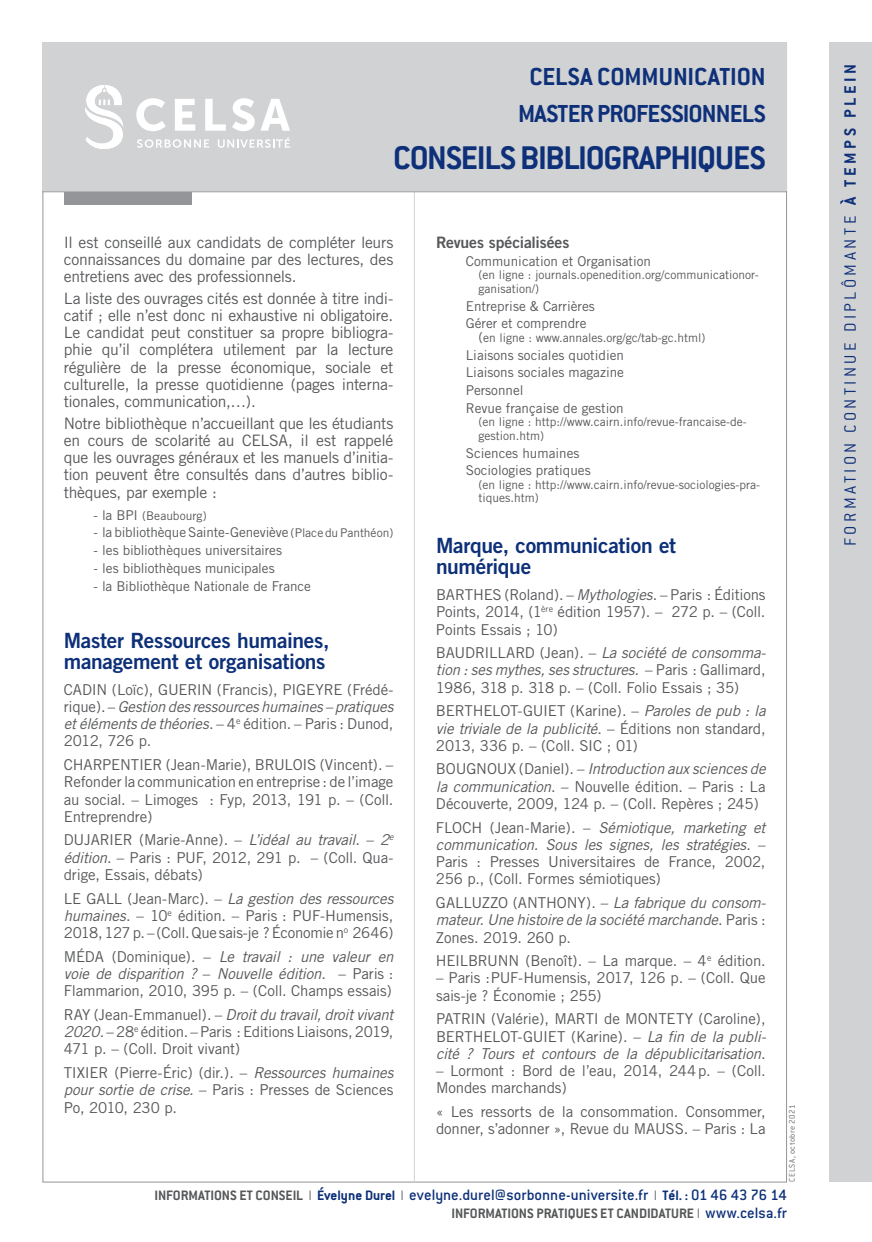
<style>
.page{position:relative;width:872px;height:1242px;background:#fff}
.page>*{position:absolute;margin:0;border:0;box-sizing:border-box;transform-origin:0 0}
.t1{font:700 36px "Conduit ITC";letter-spacing:-.04em;color:#0d3079}
.t2{font:700 27px/37.3px "Conduit ITC";color:#0d3079}
.t3{font:21px/21px "Trade Gothic Bold Two";letter-spacing:-.015em;color:#0d3079}
.t4{font:300 18px "Conduit ITC";letter-spacing:.19em;color:#0d3079}
.t5{font:500 16.5px "Conduit ITC";color:#0d3079}
.t6{font:15.75px/17.2px "Trade Gothic";letter-spacing:-.015em;color:#57585a;text-align:justify}
.t7{font:15.75px "Trade Gothic Bold Two";letter-spacing:-.01em;color:#57585a}
.t8{font:15px/17.2px "Trade Gothic";letter-spacing:-.01em;color:#57585a;text-align:justify}
.t9{font:italic 15px/17.2px "Trade Gothic";letter-spacing:-.015em;color:#57585a;text-align:justify}
.t10{font:700 15px "Conduit ITC";color:#57585a}
.t11{font:13.5px/17.7px "Trade Gothic";color:#57585a}
.t12{font:12px/13.5px "Trade Gothic";color:#57585a}
.t13{font:300 9px "Conduit ITC";letter-spacing:.045em;color:#6c6d70}
.s1{font-size:13.5px}
.s2{font-size:12px}
.s3{font-style:italic}
.s4{font-style:normal}
.s5{font-weight:700;font-size:15px;color:#57585a}
.s6{font-weight:300;font-size:15px;color:#6c6d70}
.s7{font-weight:700;font-size:15px}
.s8{font-weight:300;color:#6c6d70}
.s9{font-weight:500;font-size:16.5px;color:#0d3079}
.s10{font-weight:700}
</style>
<div class="page">
<div style="left:43px;top:43px;width:744px;height:148px;background:#d1d2d4"></div>
<div style="left:64px;top:192px;width:127px;height:13px;background:#939598"></div>
<hr style="left:414px;top:191px;width:1px;height:991px;background:#d1d2d4">
<div style="left:829px;top:43px;width:43px;height:1139px;background:#d1d2d4"></div>
<hr style="left:43px;top:191px;width:744px;height:1px;background:#939598">
<svg style="left:137px;top:139px;width:72px;height:9px"></svg>
<svg style="left:218px;top:137px;width:72px;height:11px"></svg>
<svg style="left:85px;top:85px;width:39px;height:64px"></svg>
<svg style="left:136px;top:98px;width:30px;height:33px"></svg>
<svg style="left:175px;top:99px;width:20px;height:32px"></svg>
<svg style="left:205px;top:99px;width:21px;height:32px"></svg>
<svg style="left:232px;top:98px;width:58px;height:33px"></svg>
<h2 class="t2" style="left:518px;top:57px;width:106px;text-indent:11px">CELSA COMMUNICATION<br>MASTER</h2>
<h2 class="t2" style="left:597px;top:95px;width:13px">PROFESSIONNELS</h2>
<h1 class="t1" style="left:393px;top:137px;width:17px">CONSEILS</h1>
<h1 class="t1" style="left:520px;top:137px;width:185px">BIBLIOGRAPHIQUES</h1>
<p class="t6" style="left:64px;top:233px;width:331px">Il est conseillé aux candidats de compléter leurs connaissances du domaine par des lectures, des entretiens avec des professionnels.</p>
<p class="t6" style="left:64px;top:289px;width:331px">La liste des ouvrages cités est donnée à titre indi&shy;catif ; elle n’est donc ni exhaustive ni obligatoire.<br>Le candidat peut constituer sa propre bibliogra&shy;phie qu’il complétera utilement par la lecture régulière de la presse économique, sociale et culturelle, la presse quotidienne (pages interna&shy;tionales, communication,…).</p>
<p class="t6" style="left:64px;top:414px;width:331px">Notre bibliothèque n’accueillant que les étudiants en cours de scolarité au CELSA, il est rappelé que les ouvrages généraux et les manuels d’initia&shy;tion peuvent être consultés dans d’autres biblio&shy;thèques, par exemple :</p>
<p class="t12" style="left:94px;top:508px;width:115px"><span class="s1">- la BPI</span> (Beaubourg)</p>
<p class="t11" style="left:94px;top:523px;width:301px">- la bibliothèque Sainte-Geneviève <span class="s2">(Place du Panthéon)</span></p>
<p class="t11" style="left:94px;top:541px;width:190px">- les bibliothèques universitaires</p>
<p class="t11" style="left:94px;top:559px;width:183px">- les bibliothèques municipales</p>
<p class="t11" style="left:94px;top:577px;width:219px">- la Bibliothèque Nationale de France</p>
<h3 class="t3" style="left:64px;top:629px;width:267px">Master Ressources humaines, management et organisations</h3>
<p class="t8" style="left:64px;top:680px;width:331px">CADIN (Loïc), GUERIN (Francis), PIGEYRE (Frédé&shy;rique). – <span class="s3">Gestion des ressources humaines – pratiques et éléments de théories</span>. – 4<sup>e</sup> édition. – Paris : Dunod, 2012, 726 p.</p>
<p class="t8" style="left:64px;top:756px;width:30px">Charpen</p>
<p class="t8" style="left:131px;top:756px;width:16px">tier</p>
<p class="t8" style="left:166px;top:756px;width:109px">(Jean-Marie), Brul</p>
<p class="t8" style="left:64px;top:756px;width:331px;text-indent:229px">ois (Vincent). – Refonder la communication en entreprise : de l’image au social. – Limoges : Fyp, 2013, 191 p. – (Coll.<br>Entreprendre)</p>
<p class="t8" style="left:64px;top:831px;width:331px">DUJARIER (Marie-Anne). – <span class="s3">L’idéal au travail</span>. – <span class="s3">2</span><sup>e </sup><span class="s3">édition</span>. – Paris : PUF, 2012, 291 p. – (Coll. Qua&shy;drige, Essais, débats)</p>
<p class="t8" style="left:64px;top:889px;width:331px">LE GALL (Jean-Marc). – <span class="s3">La gestion des ressources humaines</span>. – 10<sup>e</sup> édition. – Paris : PUF-H umensis, 2018, 127 p. – (Coll. Que sais-je ? Économie n<sup>o</sup> 2646)</p>
<p class="t8" style="left:64px;top:947px;width:331px">Mé DA (Dominique). – <span class="s3">Le travail : une valeur en voie de disparition ?</span> – <span class="s3">Nouvelle édition</span>. – Paris :<br>Flammarion, 2010, 395 p. – (Coll. Champs essais)</p>
<p class="t8" style="left:64px;top:1005px;width:331px">RAY (Jean-Emmanuel). – <span class="s3">Droit du travail, droit vivant 2020</span>. – 28<sup>e</sup> édition. – Paris : Editions Liaisons, 2019, 471 p. – (Coll. Droit vivant)</p>
<p class="t8" style="left:64px;top:1064px;width:331px">TIXIER (Pierre-éric) (dir.). – <span class="s3">Ressources humaines pour sortie de crise.</span> – Paris : Presses de Sciences Po, 2010, 230 p.</p>
<p class="t7" style="left:436px;top:233px;width:135px">Revues spécialisées</p>
<p class="t11" style="left:466px;top:252px;width:187px">Communication et Organisation</p>
<p class="t12" style="left:478px;top:268px;width:282px">(en ligne : journals.openedition.org/communicationor&shy;ganisation/)</p>
<p class="t11" style="left:466px;top:297px;width:130px">Entreprise &amp; Carrières<br>Gérer et comprendre</p>
<p class="t12" style="left:478px;top:331px;width:228px"><span class="s1">(</span>en ligne : www.annales.org/gc/tab-gc.html)</p>
<p class="t11" style="left:466px;top:346px;width:160px">Liaisons sociales quotidien<br>Liaisons sociales magazine<br>Personnel<br>Revue française de gestion</p>
<p class="t12" style="left:478px;top:415px;width:270px">(en ligne : http://www.cairn.info/revue-francaise-de&shy;gestion.htm)</p>
<p class="t11" style="left:466px;top:444px;width:126px">Sciences humaines<br>Sociologies pratiques</p>
<p class="t12" style="left:478px;top:478px;width:283px">(en ligne : http://www.cairn.info/revue-sociologies-pra&shy;tiques.htm)</p>
<h3 class="t3" style="left:436px;top:535px;width:242px">Marque, communication et numérique</h3>
<p class="t8" style="left:436px;top:586px;width:331px">Barthes (Roland). – <span class="s3">Mythologies</span>. – Paris : Éditions Points, 2014, (1<sup>ère</sup> édition 1957). – 272 p. – (Coll.<br>Points Essais ; 10)</p>
<p class="t8" style="left:436px;top:644px;width:331px">BAUDRILLARD (Jean). – <span class="s3">La société de consomma&shy;tion : ses mythes, ses structures.</span> – Paris : Gallimard, 1986, 318 p. 318 p. – (Coll. Folio Essais ; 35)</p>
<p class="t8" style="left:436px;top:702px;width:331px">Berthelot-Guiet (Karine). – <span class="s3">Paroles de pub : la vie triviale de la publicité</span>. – éditions non standard, 2013, 336 p. – (Coll. SIC ; 01)</p>
<p class="t8" style="left:436px;top:760px;width:331px">BOUGNOUX (Daniel). – <span class="s3">Introduction aux sciences de la communication</span>. – Nouvelle édition. – Paris : La Découverte, 2009, 124 p. – (Coll. Repères ; 245)</p>
<p class="t8" style="left:436px;top:818px;width:331px">Floch (Jean-Marie). – <span class="s3">Sémiotique, marketing et communication. Sous les signes, les stratégies</span>. – Paris : Presses Universitaires de France, 2002, 256 p., (Coll. Formes sémiotiques)</p>
<p class="t9" style="left:436px;top:894px;width:331px"><span class="s4">GALLUZZO (An thony). –</span> La fabrique du consom&shy;mateur. Une histoire de la société marchande<span class="s4">. Paris :<br>Zones. 2019. 260 p.</span></p>
<p class="t8" style="left:436px;top:952px;width:10px">Heilbrunn</p>
<p class="t8" style="left:525px;top:952px;width:242px">(Benoît). – La marque. – 4<sup>e</sup> édition.</p>
<p class="t8" style="left:436px;top:969px;width:331px">– Paris :PUF-H umensis, 2017, 126 p. – (Coll. Que sais-je ? Économie ; 255)</p>
<p class="t8" style="left:436px;top:1010px;width:34px">Patrin</p>
<p class="t8" style="left:436px;top:1010px;width:331px;text-indent:55px">(Valérie), Marti de Montety (Caroline), Berthelot-Guiet (Karine). – <span class="s3">La fin de la publi&shy;cité ? Tours et contours de la dépublicitarisation</span>.</p>
<p class="t8" style="left:436px;top:1062px;width:331px">– Lormont : Bord de l’eau, 2014, 244p. – (Coll.<br>Mondes marchands)</p>
<p class="t8" style="left:436px;top:1102px;width:331px">« Les ressorts de la consommation. Consommer, donner, s’adonner », Revue du MAUSS. – Paris : La</p>
<p class="t13" style="left:787px;top:1181px;width:79px;rotate:-90deg">CELSA, octobre 2021</p>
<p class="t5" style="left:154px;top:1186px;width:634px"><span class="s5">INFORMATIONS ET CONSEIL</span> <span class="s6">I</span> <span class="s7">ÉVELYNE DUREL</span> <span class="s6">I</span> evelyne.durel@sorbonne-universite.fr <span class="s6">I</span> <span class="s7">TÉL. :</span> 01 46 43 76 14</p>
<p class="t10" style="left:451px;top:1204px;width:337px">INFORMATIONS PRATIQUES ET CANDIDATURE <span class="s8">I</span> <span class="s9">www.celsa.fr</span></p>
<p class="t4" style="left:840px;top:546px;width:484px;rotate:-90deg">FORMATION CONTINUE DIPLÔMANTE <span class="s10">À TEMPS PLEIN</span></p>
</div>
